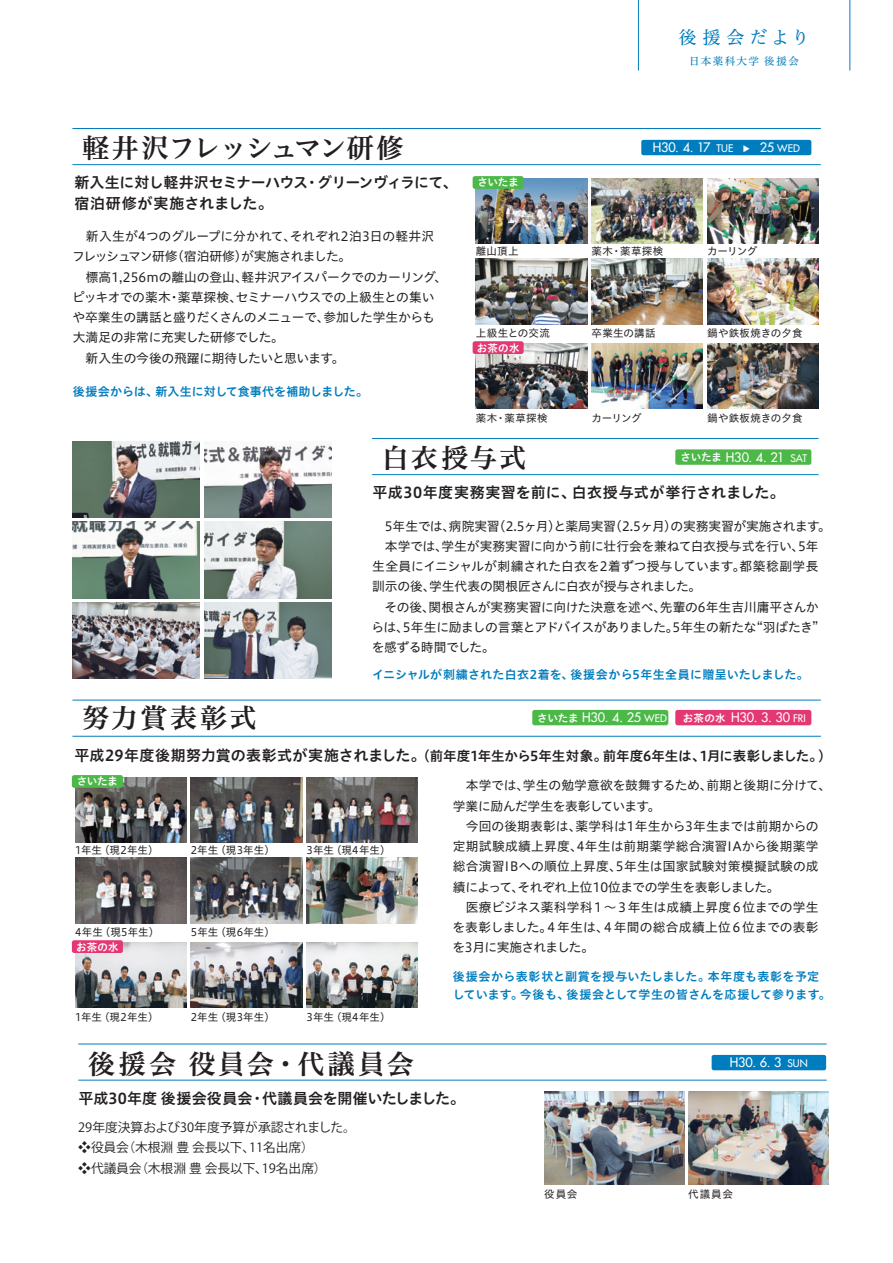
<style>
.page{position:relative;width:893px;height:1263px;background:#fff}
.page>*{position:absolute;margin:0;border:0;box-sizing:border-box;transform-origin:0 0}
.t1{font:27px "Hiragino UD Serif Std W6";letter-spacing:-.025em;color:#231f20}
.t2{font:27px "Hiragino UD Serif Std W6";letter-spacing:.115em;color:#231f20}
.t3{font:27px "Hiragino UD Serif Std W6";letter-spacing:.08em;color:#231f20}
.t4{font:18px "Hiragino UD Serif Std W4";letter-spacing:.275em;color:#007dbe}
.t5{font:15px/21px "Hiragino UD Sans Std W6";letter-spacing:-.02em;color:#231f20}
.t6{font:15px "Hiragino UD Sans Std W6";letter-spacing:.03em;color:#231f20}
.t7{font:15px "Hiragino UD Sans Std W6";letter-spacing:.005em;color:#231f20}
.t8{font:13.5px "Hiragino UD Sans Std W6";letter-spacing:-.015em;color:#231f20}
.t9{font:12.75px/20.2px "Hiragino UD Sans Std W4";letter-spacing:-.01em;color:#231f20}
.t10{font:500 12.75px "Futura Std";letter-spacing:-.015em;color:#fff}
.t11{font:12.75px "Koz Go Pro";color:#231f20}
.t12{font:12px/18px "Hiragino UD Sans Std W6";letter-spacing:.015em;color:#007dbe}
.t13{font:10.5px "Hiragino UD Sans Std W4";letter-spacing:.02em;color:#231f20}
.t14{font:10.5px "Hiragino UD Sans Std W6";color:#fff}
.t15{font:10.5px "Hiragino UD Serif Std W4";letter-spacing:.15em;color:#007dbe}
.t16{font:500 10.2px "Futura Std";color:#fff}
.t17{font:7.5px "Koz Go Pro";color:#fff}
.s1{font-size:10.2px}
.s2{font-size:12.75px}
.s3{font-family:"Hiragino UD Sans Std W6";font-weight:400;font-size:10.5px}
.s4{font-size:15px}
</style>
<div class="page">
<hr style="left:638px;top:0;width:1px;height:71px;background:#007dbe">
<hr style="left:849px;top:0;width:1px;height:71px;background:#007dbe">
<img style="left:544px;top:1091px;width:140px;height:94px">
<img style="left:688px;top:1091px;width:140px;height:94px">
<div style="left:712px;top:1055px;width:114px;height:15px;background:#007dbe;border-radius:2px"></div>
<hr style="left:78px;top:1043px;width:749px;height:1px;background:#007dbe">
<hr style="left:78px;top:1080px;width:749px;height:1px;background:#007dbe">
<img style="left:476px;top:178px;width:111px;height:66px">
<img style="left:591px;top:178px;width:112px;height:66px">
<img style="left:707px;top:178px;width:112px;height:66px">
<img style="left:476px;top:259px;width:111px;height:65px">
<img style="left:591px;top:259px;width:112px;height:65px">
<img style="left:707px;top:259px;width:112px;height:65px">
<img style="left:476px;top:343px;width:111px;height:66px">
<img style="left:591px;top:343px;width:112px;height:66px">
<img style="left:707px;top:343px;width:112px;height:66px">
<div style="left:641px;top:140px;width:170px;height:15px;background:#007dbe;border-radius:2px"></div>
<hr style="left:72px;top:128px;width:749px;height:1px;background:#007dbe">
<hr style="left:72px;top:164px;width:749px;height:1px;background:#007dbe">
<img style="left:73px;top:522px;width:127px;height:76px">
<img style="left:204px;top:522px;width:127px;height:76px">
<img style="left:73px;top:441px;width:127px;height:76px">
<img style="left:204px;top:442px;width:127px;height:75px">
<img style="left:73px;top:602px;width:127px;height:76px">
<img style="left:204px;top:602px;width:127px;height:76px">
<hr style="left:372px;top:438px;width:447px;height:1px;background:#007dbe">
<hr style="left:372px;top:474px;width:447px;height:1px;background:#007dbe">
<hr style="left:72px;top:700px;width:749px;height:1px;background:#007dbe">
<hr style="left:72px;top:736px;width:749px;height:1px;background:#007dbe">
<div style="left:532px;top:710px;width:136px;height:15px;background:#4cb848;border-radius:2px"></div>
<div style="left:675px;top:710px;width:136px;height:15px;background:#e43875;border-radius:2px"></div>
<div style="left:473px;top:176px;width:51px;height:13px;background:#4cb848;border-radius:2px"></div>
<div style="left:473px;top:341px;width:51px;height:13px;background:#e43875;border-radius:2px"></div>
<img style="left:75px;top:777px;width:112px;height:66px">
<img style="left:191px;top:777px;width:111px;height:66px">
<img style="left:306px;top:777px;width:112px;height:66px">
<img style="left:75px;top:857px;width:112px;height:66px">
<img style="left:191px;top:857px;width:111px;height:66px">
<img style="left:306px;top:857px;width:112px;height:66px">
<img style="left:75px;top:942px;width:112px;height:66px">
<img style="left:191px;top:942px;width:111px;height:66px">
<img style="left:306px;top:942px;width:112px;height:66px">
<div style="left:72px;top:775px;width:51px;height:13px;background:#4cb848;border-radius:2px"></div>
<div style="left:72px;top:940px;width:51px;height:13px;background:#e43875;border-radius:2px"></div>
<div style="left:675px;top:449px;width:136px;height:16px;background:#4cb848;border-radius:2px"></div>
<h2 class="t4" style="left:679px;top:23px;width:132px">後援会だより</h2>
<p class="t15" style="left:689px;top:53px;width:111px">日本薬科大学 後援会</p>
<h1 class="t1" style="left:82px;top:128px;width:323px">軽井沢フレッシュマン研修</h1>
<p class="t10" style="left:653px;top:140px;width:82px">H30. 4. 17 <span class="s1">TUE</span></p>
<p class="t16" style="left:760px;top:142px;width:42px"><span class="s2">25</span> WED</p>
<p class="t17" style="left:751px;top:145px;width:9px;rotate:90deg">▲</p>
<p class="t5" style="left:75px;top:171px;width:385px">新入生に対し軽井沢セミナーハウス・グリーンヴィラにて、宿泊研修が実施されました。</p>
<p class="t9" style="left:72px;top:225px;width:377px">　新入生が4つのグループに分かれて、それぞれ2泊3日の軽井沢フレッシュマン研修（宿泊研修）が実施されました。<br>　標高1,256mの離山の登山、軽井沢アイスパークでのカーリング、ピッキオでの薬木・薬草探検、セミナーハウスでの上級生との集いや卒業生の講話と盛りだくさんのメニューで、参加した学生からも大満足の非常に充実した研修でした。<br>　新入生の今後の飛躍に期待したいと思います。</p>
<p class="t12" style="left:73px;top:382px;width:297px">後援会からは、新入生に対して食事代を補助しました。</p>
<p class="t14" style="left:477px;top:174px;width:43px">さいたま</p>
<p class="t13" style="left:476px;top:243px;width:44px">離山頂上</p>
<p class="t13" style="left:591px;top:243px;width:73px">薬木・薬草探検</p>
<p class="t13" style="left:707px;top:243px;width:52px">カーリング</p>
<p class="t13" style="left:476px;top:325px;width:75px">上級生との交流</p>
<p class="t13" style="left:591px;top:325px;width:65px">卒業生の講話</p>
<p class="t13" style="left:707px;top:325px;width:97px">鍋や鉄板焼きの夕食</p>
<p class="t14" style="left:477px;top:340px;width:44px">お茶の水</p>
<p class="t13" style="left:476px;top:410px;width:73px">薬木・薬草探検</p>
<p class="t13" style="left:591px;top:410px;width:52px">カーリング</p>
<p class="t13" style="left:707px;top:410px;width:97px">鍋や鉄板焼きの夕食</p>
<h1 class="t3" style="left:382px;top:438px;width:146px">白衣授与式</h1>
<p class="t6" style="left:372px;top:481px;width:414px">平成30年度実務実習を前に、白衣授与式が挙行されました。</p>
<p class="t10" style="left:681px;top:449px;width:128px"><span class="s3">さいたま</span> H30. 4. 21 <span class="s1">SAT</span></p>
<p class="t9" style="left:371px;top:515px;width:461px">　5年生では、病院実習（2.5ヶ月）と薬局実習（2.5ヶ月）の実務実習が実施されます。　本学では、学生が実務実習に向かう前に壮行会を兼ねて白衣授与式を行い、5年生全員にイニシャルが刺繍された白衣を2着ずつ授与しています。都築稔副学長訓示の後、学生代表の関根匠さんに白衣が授与されました。<br>　その後、関根さんが実務実習に向けた決意を述べ、先輩の6年生吉川庸平さんからは、5年生に励ましの言葉とアドバイスがありました。5年生の新たな“羽ばたき”を感ずる時間でした。</p>
<p class="t12" style="left:372px;top:664px;width:438px">イニシャルが刺繍された白衣2着を、後援会から5年生全員に贈呈いたしました。</p>
<h1 class="t3" style="left:82px;top:698px;width:176px">努力賞表彰式</h1>
<p class="t8" style="left:74px;top:745px;width:759px"><span class="s4">平成29年度後期努力賞の表彰式が実施されました。</span>（前年度1年生から5年生対象。前年度6年生は、1月に表彰しました。）</p>
<p class="t10" style="left:537px;top:710px;width:131px"><span class="s3">さいたま</span> H30. 4. 25 <span class="s1">WED</span></p>
<p class="t10" style="left:683px;top:710px;width:124px"><span class="s3">お茶の水</span> H30. 3. 30 <span class="s1">FRI</span></p>
<p class="t14" style="left:77px;top:773px;width:43px">さいたま</p>
<p class="t13" style="left:75px;top:842px;width:85px">1年生（現2年生）</p>
<p class="t13" style="left:191px;top:842px;width:86px">2年生（現3年生）</p>
<p class="t13" style="left:306px;top:842px;width:86px">3年生（現4年生）</p>
<p class="t13" style="left:75px;top:924px;width:86px">4年生（現5年生）</p>
<p class="t13" style="left:191px;top:924px;width:86px">5年生（現6年生）</p>
<p class="t14" style="left:76px;top:938px;width:44px">お茶の水</p>
<p class="t13" style="left:75px;top:1009px;width:85px">1年生（現2年生）</p>
<p class="t13" style="left:191px;top:1009px;width:86px">2年生（現3年生）</p>
<p class="t13" style="left:306px;top:1009px;width:86px">3年生（現4年生）</p>
<p class="t9" style="left:453px;top:775px;width:380px">　本学では、学生の勉学意欲を鼓舞するため、前期と後期に分けて、学業に励んだ学生を表彰しています。<br>　今回の後期表彰は、薬学科は1年生から3年生までは前期からの定期試験成績上昇度、4年生は前期薬学総合演習IAから後期薬学総合演習IBへの順位上昇度、5年生は国家試験対策模擬試験の成績によって、それぞれ上位10位までの学生を表彰しました。<br>　医療ビジネス薬科学科１～３年生は成績上昇度６位までの学生を表彰しました。４年生は、４年間の総合成績上位６位までの表彰を3月に実施されました。</p>
<p class="t12" style="left:453px;top:967px;width:379px">後援会から表彰状と副賞を授与いたしました。本年度も表彰を予定しています。今後も、後援会として学生の皆さんを応援して参ります。</p>
<h1 class="t2" style="left:88px;top:1043px;width:327px">後援会 役員会・代議員会</h1>
<p class="t10" style="left:730px;top:1055px;width:80px">H30. 6. 3 <span class="s1">SUN</span></p>
<p class="t7" style="left:79px;top:1086px;width:388px">平成30年度 後援会役員会・代議員会を開催いたしました。</p>
<p class="t11" style="left:78px;top:1119px;width:279px">29年度決算および30年度予算が承認されました。</p>
<p class="t11" style="left:78px;top:1139px;width:237px">❖役員会（木根淵 豊 会長以下、11名出席）</p>
<p class="t11" style="left:78px;top:1160px;width:250px">❖代議員会（木根淵 豊 会長以下、19名出席）</p>
<p class="t13" style="left:544px;top:1186px;width:35px">役員会</p>
<p class="t13" style="left:688px;top:1186px;width:46px">代議員会</p>
</div>
